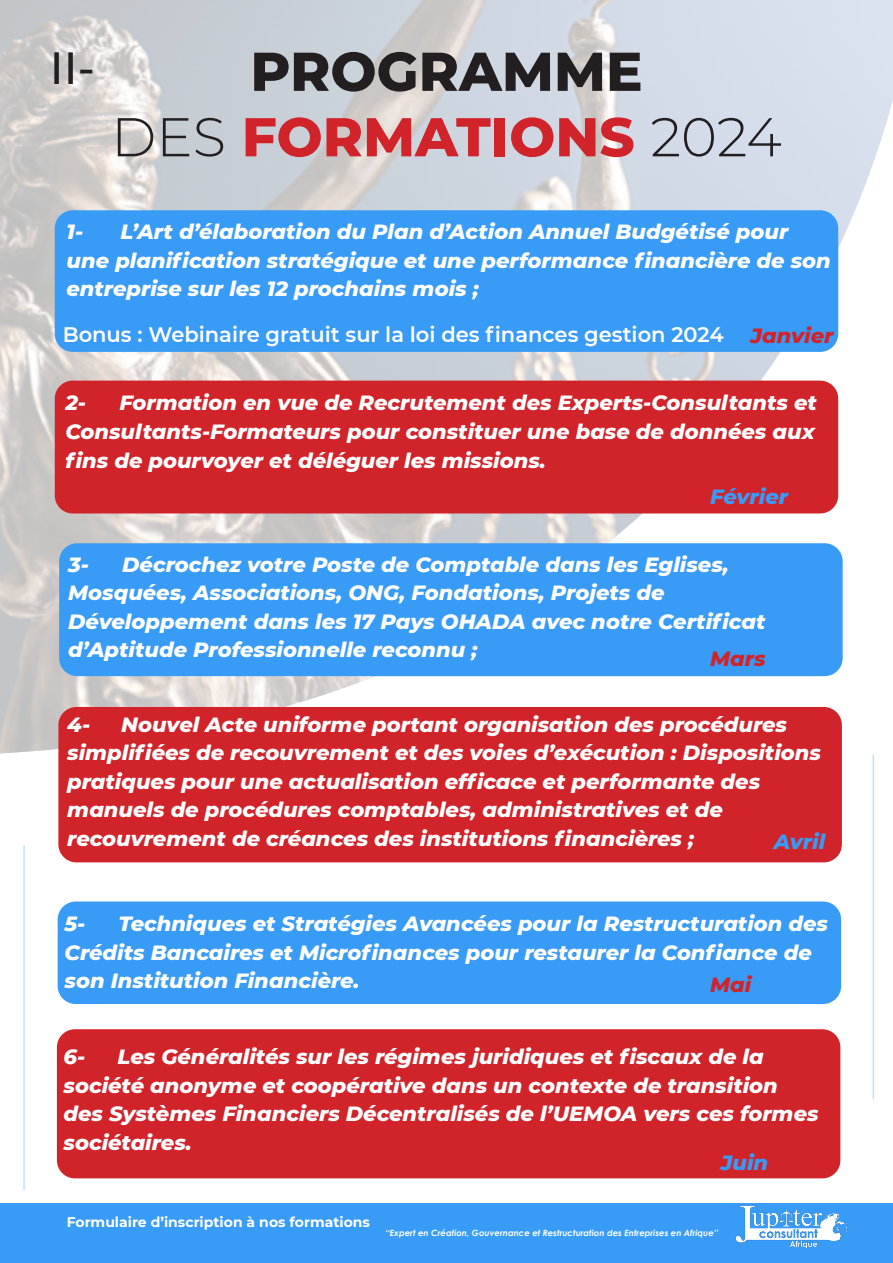
<style>
.page{position:relative;width:893px;height:1263px;background:#fff}
.page>*{position:absolute;margin:0;border:0;box-sizing:border-box;transform-origin:0 0}
.t1{font:800 54.6px "Montserrat";color:#d1232a}
.t2{font:800 54.6px "Montserrat";color:#231f20}
.t3{font:500 45px "Montserrat";color:#231f20}
.t4{font:italic 800 21px/28.5px "Montserrat";color:#fff}
.t5{font:600 21px "Montserrat";color:#fff}
.t6{font:italic 800 21px "Montserrat";color:#389bf6}
.t7{font:italic 800 21px "Montserrat";color:#d1232a}
.t8{font:700 13.95px "Montserrat";color:#fff}
.t9{font:italic 700 8.55px "Century Gothic";color:#fff}
.s1{font-weight:300;color:#231f20}
</style>
<div class="page">
<img style="left:0;top:0;width:893px;height:753px">
<div style="left:1px;top:1203px;width:892px;height:60px;background:#389bf6"></div>
<img style="left:735px;top:1205px;width:113px;height:44px">
<hr style="left:872px;top:755px;width:2px;height:344px;background:#00aeef">
<hr style="left:23px;top:845px;width:2px;height:345px;background:#00aeef">
<div style="left:55px;top:210px;width:783px;height:142px;background:#389bf6;border-radius:18px"></div>
<div style="left:59px;top:543px;width:784px;height:133px;background:#389bf6;border-radius:18px"></div>
<div style="left:58px;top:707px;width:784px;height:155px;background:#d1232a;border-radius:18px"></div>
<div style="left:58px;top:901px;width:783px;height:103px;background:#389bf6;border-radius:18px"></div>
<div style="left:55px;top:381px;width:783px;height:132px;background:#d1232a;border-radius:18px"></div>
<div style="left:57px;top:1029px;width:783px;height:149px;background:#d1232a;border-radius:18px"></div>
<p class="t3" style="left:50px;top:37px;width:47px">II-</p>
<p class="t2" style="left:250px;top:31px;width:394px">PROGRAMME</p>
<p class="t1" style="left:111px;top:97px;width:672px"><span class="s1">DES</span> FORMATIONS <span class="s1">2024</span></p>
<p class="t4" style="left:67px;top:216px;width:766px;text-indent:54px">L’Art d’élaboration du Plan d’Action Annuel Budgétisé pour une planification stratégique et une performance financière de son entreprise sur les 12 prochains mois ;</p>
<p class="t5" style="left:63px;top:320px;width:663px">Bonus : Webinaire gratuit sur la loi des finances gestion 2024</p>
<p class="t4" style="left:67px;top:216px;width:18px">1-</p>
<p class="t7" style="left:750px;top:320px;width:84px">Janvier</p>
<p class="t4" style="left:65px;top:388px;width:753px;text-align:justify;text-indent:54px">Formation en vue de Recrutement des Experts-Consultants et Consultants-Formateurs pour constituer une base de données aux fins de pourvoyer et déléguer les missions.</p>
<p class="t4" style="left:65px;top:388px;width:22px">2-</p>
<p class="t6" style="left:710px;top:481px;width:79px">Février</p>
<p class="t4" style="left:68px;top:549px;width:699px;text-indent:54px">Décrochez votre Poste de Comptable dans les Eglises, Mosquées, Associations, ONG, Fondations, Projets de Développement dans les 17 Pays OHADA avec notre Certificat d’Aptitude Professionnelle reconnu ;</p>
<p class="t4" style="left:68px;top:549px;width:22px">3-</p>
<p class="t7" style="left:710px;top:643px;width:57px">Mars</p>
<p class="t4" style="left:67px;top:709px;width:755px;text-indent:54px">Nouvel Acte uniforme portant organisation des procédures simplifiées de recouvrement et des voies d’exécution : Dispositions pratiques pour une actualisation efficace et performante des manuels de procédures comptables, administratives et de recouvrement de créances des institutions financières ;</p>
<p class="t4" style="left:67px;top:709px;width:25px">4-</p>
<p class="t6" style="left:774px;top:826px;width:53px">Avril</p>
<p class="t4" style="left:65px;top:908px;width:765px;text-indent:54px">Techniques et Stratégies Avancées pour la Restructuration des<br>Crédits Bancaires et Microfinances pour restaurer la Confiance de son Institution Financière.</p>
<p class="t4" style="left:65px;top:908px;width:22px">5-</p>
<p class="t7" style="left:710px;top:969px;width:43px">Mai</p>
<p class="t4" style="left:64px;top:1041px;width:757px;text-indent:54px">Les Généralités sur les régimes juridiques et fiscaux de la société anonyme et coopérative dans un contexte de transition des Systèmes Financiers Décentralisés de l’UEMOA vers ces formes sociétaires.</p>
<p class="t4" style="left:64px;top:1041px;width:23px">6-</p>
<p class="t6" style="left:721px;top:1147px;width:49px">Juin</p>
<p class="t8" style="left:67px;top:1212px;width:305px">Formulaire d’inscription à nos formations</p>
<p class="t9" style="left:385px;top:1226px;width:335px">‘‘Expert en Création, Gouvernance et Restructuration des Entreprises en Afrique’’</p>
</div>
